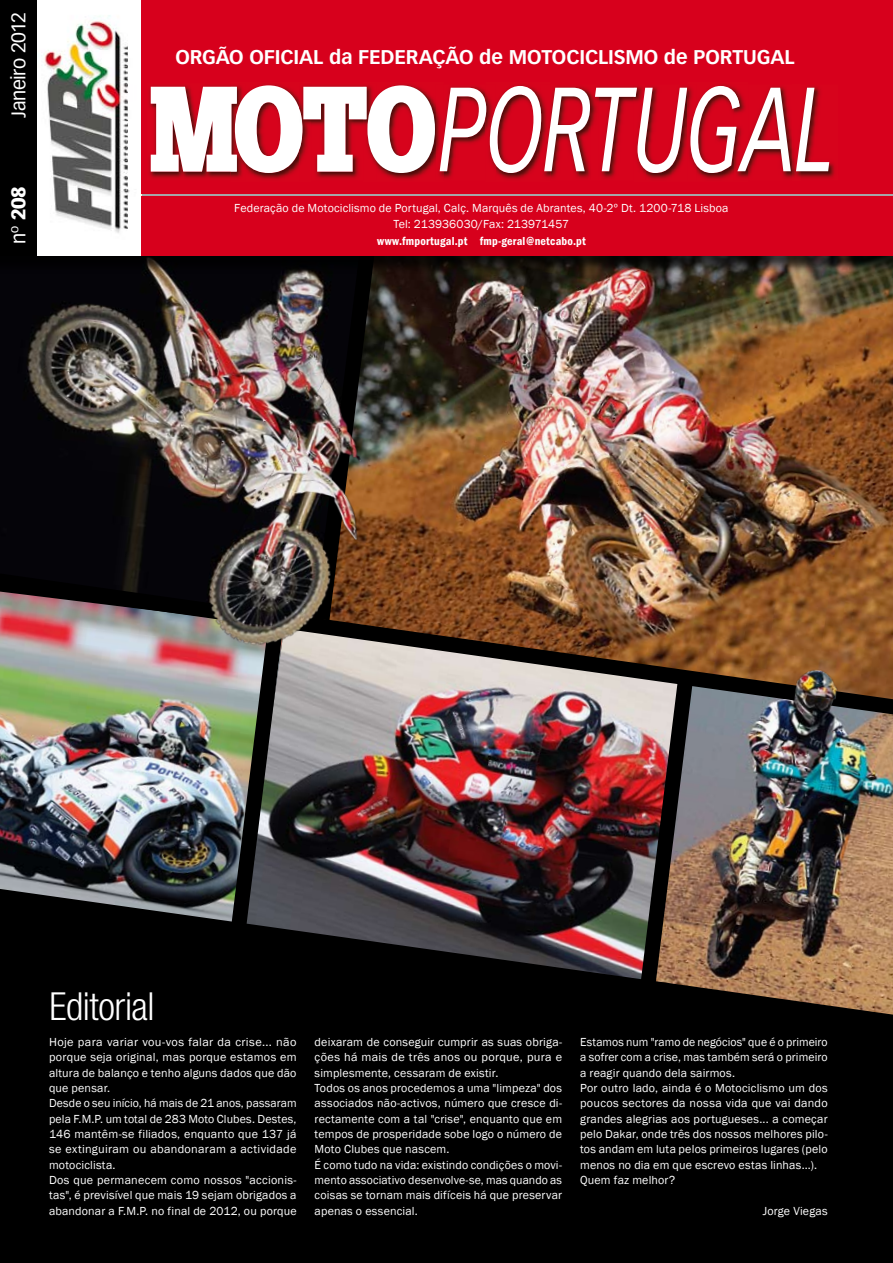
<style>
.page{position:relative;width:893px;height:1263px;background:#fff}
.page>*{position:absolute;margin:0;border:0;box-sizing:border-box;transform-origin:0 0}
.t1{font:300 condensed 38.7px "Helvetica Neue";letter-spacing:-.01em;color:#fff}
.t2{font:700 19.5px "Vectora LH";letter-spacing:-.005em;color:#fff}
.t3{font:19.5px "Vectora LH";letter-spacing:-.025em;color:#fff}
.t4{font:900 19.5px "Vectora LH";color:#fff}
.t5{font:12px/15.3px "Franklin Gothic";letter-spacing:.015em;color:#fff}
.t6{font:600 condensed 12px "Franklin Gothic";letter-spacing:.015em;color:#fff}
.s1{font-weight:400}
</style>
<div class="page">
<div style="left:0;top:869px;width:893px;height:394px;background:#000"></div>
<img style="left:0;top:730px;width:219px;height:147px">
<img style="left:293px;top:730px;width:333px;height:147px">
<img style="left:703px;top:730px;width:190px;height:147px">
<img style="left:430px;top:274px;width:463px;height:285px">
<svg style="left:0;top:877px;width:893px;height:138px"></svg>
<img style="left:0;top:559px;width:893px;height:171px">
<img style="left:626px;top:658px;width:77px;height:357px">
<img style="left:219px;top:679px;width:74px;height:291px">
<div style="left:0;top:109px;width:893px;height:165px;background:#000;opacity:.75"></div>
<div style="left:140px;top:0;width:753px;height:194px;background:#d7001c"></div>
<div style="left:140px;top:196px;width:753px;height:59px;background:#d7001c"></div>
<img style="left:149px;top:84px;width:276px;height:95px">
<img style="left:230px;top:84px;width:16px;height:95px">
<img style="left:299px;top:84px;width:12px;height:95px">
<img style="left:363px;top:84px;width:13px;height:95px">
<img style="left:439px;top:173px;width:14px;height:6px">
<img style="left:496px;top:84px;width:33px;height:95px">
<img style="left:543px;top:173px;width:47px;height:6px">
<img style="left:601px;top:173px;width:14px;height:6px">
<img style="left:645px;top:173px;width:30px;height:6px">
<img style="left:697px;top:84px;width:37px;height:95px">
<img style="left:736px;top:173px;width:56px;height:6px">
<img style="left:800px;top:162px;width:35px;height:17px">
<img style="left:792px;top:173px;width:8px;height:5px">
<svg style="left:151px;top:85px;width:678px;height:88px"></svg>
<img style="left:36px;top:0;width:104px;height:198px">
<div style="left:0;top:0;width:36px;height:255px;background:#000"></div>
<img style="left:746px;top:642px;width:132px;height:123px">
<img style="left:0;top:198px;width:430px;height:481px">
<h2 class="t3" style="left:7px;top:118px;width:106px;rotate:-90deg">Janeiro 2012</h2>
<h2 class="t4" style="left:6px;top:244px;width:59px;rotate:-90deg"><span class="s1">nº</span> 208</h2>
<h2 class="t2" style="left:175px;top:45px;width:621px">ORGÃO OFICIAL da FEDERAÇÃO de MOTOCICLISMO de PORTUGAL</h2>
<p class="t5" style="left:234px;top:200px;width:496px;line-height:16.5px;text-align:center">Federação de Motociclismo de Portugal, Calç. Marquês de Abrantes, 40-2º Dt. 1200-718 Lisboa<br>Tel: 213936030/Fax: 213971457</p>
<p class="t6" style="left:377px;top:234px;width:210px">www.fmportugal.pt fmp-geral@netcabo.pt</p>
<h1 class="t1" style="left:49px;top:984px;width:107px">Editorial</h1>
<p class="t5" style="left:49px;top:1035px;width:249px">Hoje para variar vou-vos falar da crise... não porque seja original, mas porque estamos em altura de balanço e tenho alguns dados que dão que pensar.<br>Desde o seu início, há mais de 21 anos, passaram pela F.M.P. um total de 283 Moto Clubes. Destes, 146 mantêm-se filiados, enquanto que 137 já se extinguiram ou abandonaram a actividade motociclista.<br>Dos que permanecem como nossos "accionis&shy;tas", é previsível que mais 19 sejam obrigados a abandonar a F.M.P. no final de 2012, ou porque</p>
<p class="t5" style="left:315px;top:1035px;width:249px">deixaram de conseguir cumprir as suas obriga&shy;ções há mais de três anos ou porque, pura e simplesmente, cessaram de existir.<br>Todos os anos procedemos a uma "limpeza" dos associados não-activos, número que cresce di&shy;rectamente com a tal "crise", enquanto que em tempos de prosperidade sobe logo o número de Moto Clubes que nascem.<br>É como tudo na vida: existindo condições o movi&shy;mento associativo desenvolve-se, mas quando as coisas se tornam mais difíceis há que preservar apenas o essencial.</p>
<p class="t5" style="left:580px;top:1035px;width:249px">Estamos num "ramo de negócios" que é o primeiro a sofrer com a crise, mas também será o primeiro a reagir quando dela sairmos.<br>Por outro lado, ainda é o Motociclismo um dos poucos sectores da nossa vida que vai dando grandes alegrias aos portugueses... a começar pelo Dakar, onde três dos nossos melhores pilo&shy;tos andam em luta pelos primeiros lugares (pelo menos no dia em que escrevo estas linhas...).<br>Quem faz melhor?</p>
<p class="t5" style="left:763px;top:1203px;width:66px">Jorge Viegas</p>
</div>
